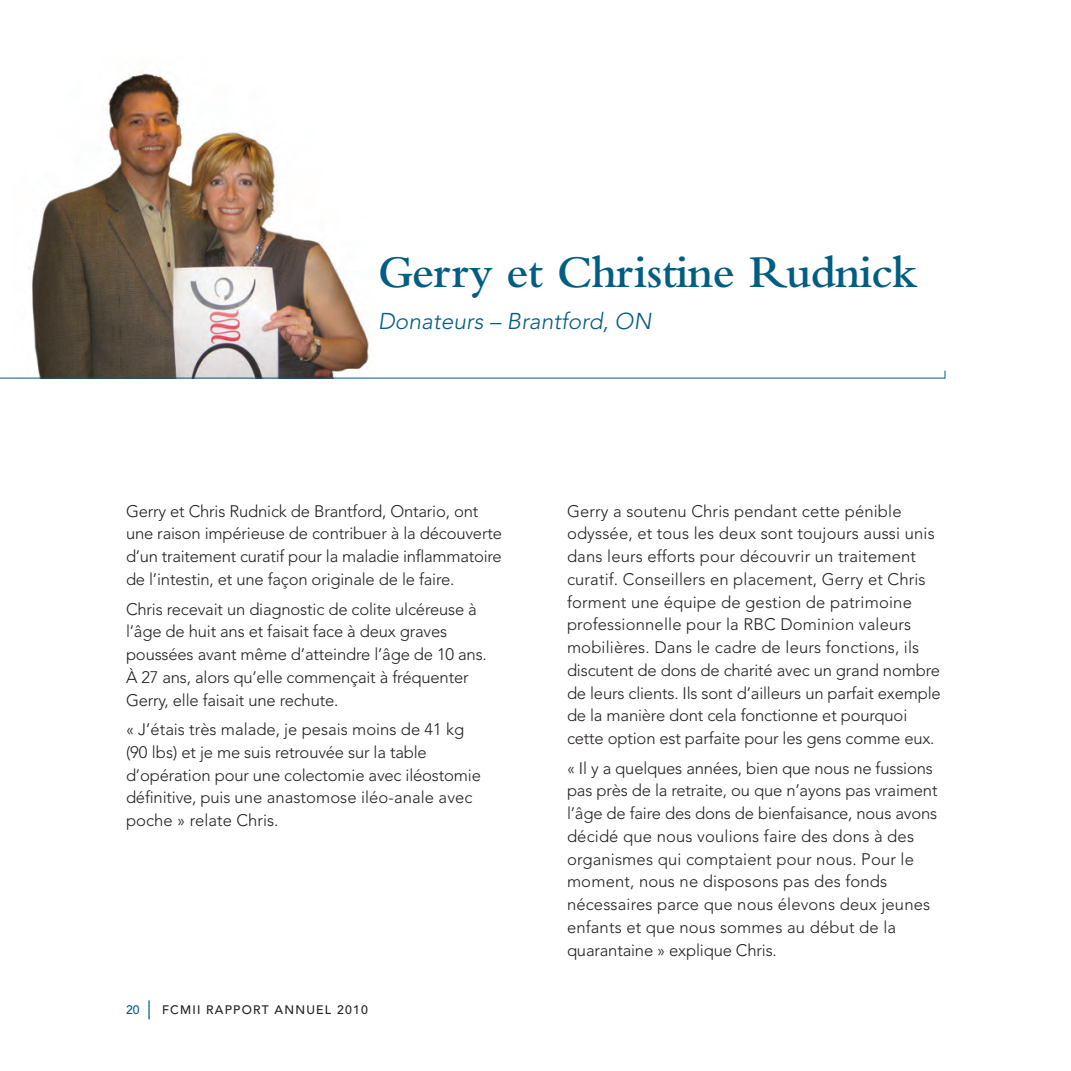
<style>
.page{position:relative;width:1071px;height:1071px;background:#fff}
.page>*{position:absolute;margin:0;border:0;box-sizing:border-box;transform-origin:0 0}
.t1{font:600 47.25px "Bembo";letter-spacing:-.015em;color:#005e82}
.t2{font:italic 300 22.75px "Avenir";letter-spacing:.005em;color:#005e82}
.t3{font:300 16.62px/22.8px "Avenir";letter-spacing:.01em;color:#231f20}
.t4{font:300 16.62px/22.8px "Avenir";letter-spacing:-.01em;color:#231f20}
.t5{font:500 12.25px "Avenir";letter-spacing:.1em;color:#231f20}
.s1{color:#005e82}
.s2{font-weight:300;font-size:24.5px;color:#005e82}
</style>
<div class="page">
<img style="left:12px;top:71px;width:363px;height:307px">
<hr style="left:0;top:378px;width:945px;height:1px;background:#005e82">
<h1 class="t1" style="left:378px;top:256px;width:541px">Gerry et Christine Rudnick</h1>
<h2 class="t2" style="left:378px;top:312px;width:275px">Donateurs – Brantford, ON</h2>
<p class="t4" style="left:126px;top:501px;width:378px">Gerry et Chris Rudnick de Brantford, Ontario, ont une raison impérieuse de contribuer à la découverte d’un traitement curatif pour la maladie inflammatoire de l’intestin, et une façon originale de le faire.</p>
<p class="t4" style="left:126px;top:599px;width:362px">Chris recevait un diagnostic de colite ulcéreuse à l’âge de huit ans et faisait face à deux graves poussées avant même d’atteindre l’âge de 10 ans.<br>À 27 ans, alors qu’elle commençait à fréquenter Gerry, elle faisait une rechute.</p>
<p class="t4" style="left:126px;top:720px;width:356px">« J’étais très malade, je pesais moins de 41 kg (90 lbs) et je me suis retrouvée sur la table d’opération pour une colectomie avec iléostomie définitive, puis une anastomose iléo-anale avec poche » relate Chris.</p>
<p class="t5" style="left:126px;top:1005px;width:243px"><span class="s1">20</span> <span class="s2">|</span> FCMII RAPPORT ANNUEL 2010</p>
<p class="t3" style="left:567px;top:501px;width:375px">Gerry a soutenu Chris pendant cette pénible odyssée, et tous les deux sont toujours aussi unis dans leurs efforts pour découvrir un traitement curatif. Conseillers en placement, Gerry et Chris forment une équipe de gestion de patrimoine professionnelle pour la RBC Dominion valeurs mobilières. Dans le cadre de leurs fonctions, ils discutent de dons de charité avec un grand nombre de leurs clients. Ils sont d’ailleurs un parfait exemple de la manière dont cela fonctionne et pourquoi cette option est parfaite pour les gens comme eux.</p>
<p class="t3" style="left:567px;top:758px;width:372px">« Il y a quelques années, bien que nous ne fussions pas près de la retraite, ou que n’ayons pas vraiment l’âge de faire des dons de bienfaisance, nous avons décidé que nous voulions faire des dons à des organismes qui comptaient pour nous. Pour le moment, nous ne disposons pas des fonds nécessaires parce que nous élevons deux jeunes enfants et que nous sommes au début de la quarantaine » explique Chris.</p>
</div>
